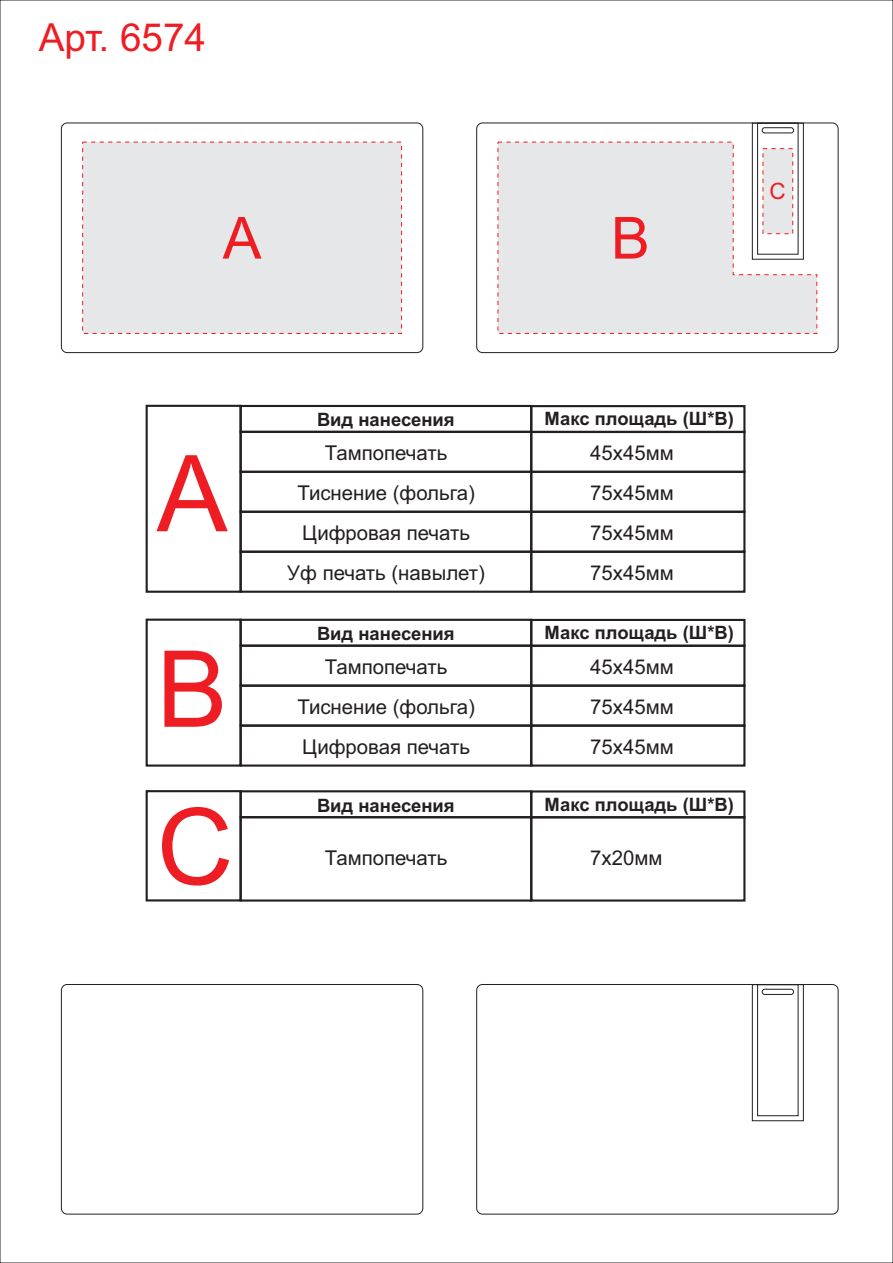
<style>
.page{position:relative;width:893px;height:1263px;background:#fff}
.page>*{position:absolute;margin:0;border:0;box-sizing:border-box;transform-origin:0 0}
.t1{font:106.2px/195.5px "Arial";color:#ee1d23}
.t2{font:58.05px "Arial";color:#ee1d23}
.t3{font:38.7px "Arial";color:#ee1d23}
.t4{font:22.5px "Arial";color:#ee1d23}
.t5{font:20.4px "Arial";color:#231f20}
.t6{font:700 18.45px "Arial";color:#231f20}
</style>
<div class="page">
<div style="left:240px;top:405px;width:292px;height:28px;border:2px solid #231f20"></div>
<div style="left:240px;top:619px;width:292px;height:28px;border:2px solid #231f20"></div>
<div style="left:240px;top:790px;width:292px;height:28px;border:2px solid #231f20"></div>
<div style="left:240px;top:431px;width:292px;height:42px;border:2px solid #231f20"></div>
<div style="left:240px;top:645px;width:292px;height:42px;border:2px solid #231f20"></div>
<div style="left:240px;top:471px;width:292px;height:42px;border:2px solid #231f20"></div>
<div style="left:240px;top:685px;width:292px;height:42px;border:2px solid #231f20"></div>
<div style="left:240px;top:511px;width:292px;height:42px;border:2px solid #231f20"></div>
<div style="left:240px;top:724px;width:292px;height:43px;border:2px solid #231f20"></div>
<div style="left:240px;top:551px;width:292px;height:42px;border:2px solid #231f20"></div>
<div style="left:240px;top:816px;width:292px;height:85px;border:2px solid #231f20"></div>
<div style="left:530px;top:405px;width:215px;height:28px;border:2px solid #231f20"></div>
<div style="left:530px;top:619px;width:215px;height:28px;border:2px solid #231f20"></div>
<div style="left:530px;top:790px;width:215px;height:28px;border:2px solid #231f20"></div>
<div style="left:530px;top:431px;width:215px;height:42px;border:2px solid #231f20"></div>
<div style="left:530px;top:645px;width:215px;height:42px;border:2px solid #231f20"></div>
<div style="left:530px;top:471px;width:215px;height:42px;border:2px solid #231f20"></div>
<div style="left:530px;top:685px;width:215px;height:42px;border:2px solid #231f20"></div>
<div style="left:530px;top:511px;width:215px;height:42px;border:2px solid #231f20"></div>
<div style="left:530px;top:724px;width:215px;height:43px;border:2px solid #231f20"></div>
<div style="left:530px;top:551px;width:215px;height:42px;border:2px solid #231f20"></div>
<div style="left:530px;top:816px;width:215px;height:85px;border:2px solid #231f20"></div>
<div style="left:146px;top:405px;width:96px;height:188px;border:2px solid #231f20"></div>
<div style="left:146px;top:619px;width:96px;height:148px;border:2px solid #231f20"></div>
<div style="left:146px;top:790px;width:96px;height:111px;border:2px solid #231f20"></div>
<div style="left:476px;top:123px;width:362px;height:230px;border:1px solid #231f20;border-radius:6px"></div>
<div style="left:476px;top:984px;width:362px;height:230px;border:1px solid #231f20;border-radius:6px"></div>
<div style="left:61px;top:123px;width:362px;height:230px;border:1px solid #231f20;border-radius:6px"></div>
<div style="left:61px;top:984px;width:362px;height:230px;border:1px solid #231f20;border-radius:6px"></div>
<div style="left:757px;top:123px;width:41px;height:132px;border:1px solid #231f20"></div>
<div style="left:762px;top:127px;width:32px;height:6px;border:1px solid #231f20;border-radius:2px"></div>
<div style="left:752px;top:984px;width:52px;height:137px;border:1px solid #231f20"></div>
<div style="left:757px;top:984px;width:41px;height:132px;border:1px solid #231f20"></div>
<div style="left:762px;top:989px;width:32px;height:6px;border:1px solid #231f20;border-radius:2px"></div>
<div style="left:82px;top:141px;width:320px;height:193px;background:#e6e7e9"></div>
<svg style="left:497px;top:141px;width:321px;height:193px;background:#e6e5e7"></svg>
<h3 class="t3" style="left:39px;top:23px;width:169px">Арт. 6574</h3>
<h2 class="t2" style="left:223px;top:216px;width:40px">А</h2>
<h2 class="t2" style="left:611px;top:216px;width:40px">В</h2>
<p class="t4" style="left:770px;top:183px;width:18px">С</p>
<h1 class="t1" style="left:157px;top:406px;width:72px">А<br>В</h1>
<h1 class="t1" style="left:157px;top:759px;width:78px">С</h1>
<p class="t6" style="left:317px;top:413px;width:139px">Вид нанесения</p>
<p class="t5" style="left:325px;top:445px;width:124px">Тампопечать</p>
<p class="t5" style="left:297px;top:485px;width:179px">Тиснение (фольга)</p>
<p class="t5" style="left:302px;top:525px;width:169px">Цифровая печать</p>
<p class="t5" style="left:287px;top:565px;width:199px">Уф печать (навылет)</p>
<p class="t6" style="left:317px;top:627px;width:139px">Вид нанесения</p>
<p class="t5" style="left:325px;top:659px;width:124px">Тампопечать</p>
<p class="t5" style="left:297px;top:699px;width:179px">Тиснение (фольга)</p>
<p class="t5" style="left:302px;top:739px;width:169px">Цифровая печать</p>
<p class="t6" style="left:317px;top:798px;width:139px">Вид нанесения</p>
<p class="t5" style="left:325px;top:850px;width:124px">Тампопечать</p>
<p class="t6" style="left:544px;top:412px;width:191px">Макс площадь (Ш*В)</p>
<p class="t5" style="left:590px;top:445px;width:85px">45х45мм</p>
<p class="t5" style="left:590px;top:485px;width:85px">75х45мм</p>
<p class="t5" style="left:590px;top:525px;width:85px">75х45мм</p>
<p class="t5" style="left:590px;top:565px;width:85px">75х45мм</p>
<p class="t6" style="left:544px;top:626px;width:191px">Макс площадь (Ш*В)</p>
<p class="t5" style="left:590px;top:659px;width:85px">45х45мм</p>
<p class="t5" style="left:590px;top:699px;width:85px">75х45мм</p>
<p class="t5" style="left:590px;top:739px;width:85px">75х45мм</p>
<p class="t6" style="left:544px;top:797px;width:191px">Макс площадь (Ш*В)</p>
<p class="t5" style="left:590px;top:850px;width:74px">7х20мм</p>
</div>
